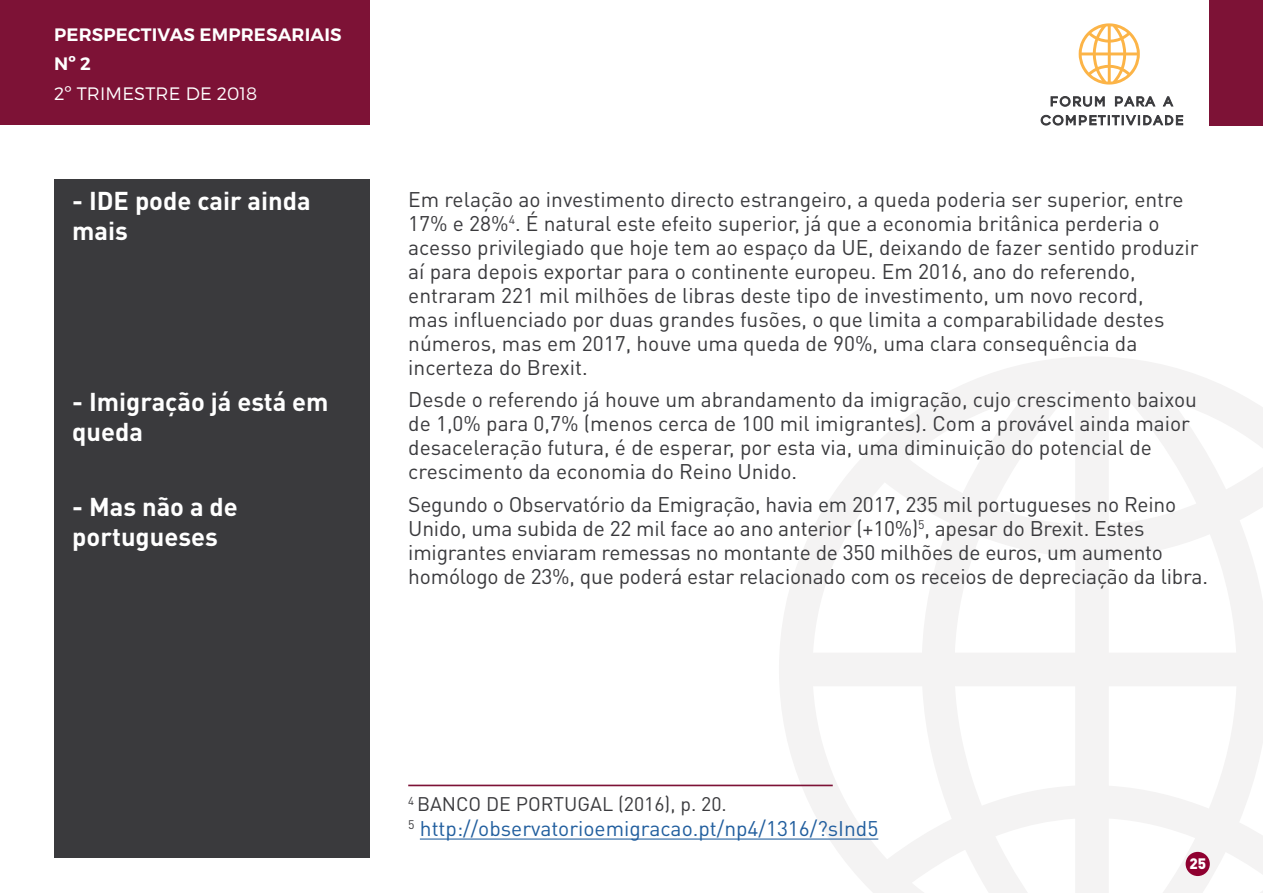
<style>
.page{position:relative;width:1263px;height:893px;background:#fff}
.page>*{position:absolute;margin:0;border:0;box-sizing:border-box;transform-origin:0 0}
.t1{font:700 25.5px/30px "DIN Pro";color:#fff}
.t2{font:21px/24px "DIN Pro";color:#3a3a3d}
.t3{font:21px "DIN Pro";color:#215e9e}
.t4{font:19.5px "DIN Pro";color:#3a3a3d}
.t5{font:600 18px/29.5px "Montserrat";letter-spacing:.01em;color:#fff}
.t6{font:300 18px "Montserrat";letter-spacing:.01em;color:#fff}
.t7{font:900 15px "DIN Pro";color:#fff}
</style>
<div class="page">
<div style="left:54px;top:179px;width:316px;height:678px;background:#3a3a3d"></div>
<svg style="left:779px;top:357px;width:484px;height:536px"></svg>
<div style="left:0;top:0;width:370px;height:125px;background:#7d1236"></div>
<div style="left:1210px;top:0;width:53px;height:125px;background:#7d1236"></div>
<svg style="left:1079px;top:23px;width:61px;height:62px"></svg>
<svg style="left:1050px;top:96px;width:55px;height:11px"></svg>
<svg style="left:1115px;top:96px;width:41px;height:11px"></svg>
<svg style="left:1162px;top:96px;width:12px;height:11px"></svg>
<svg style="left:1040px;top:114px;width:143px;height:12px"></svg>
<div style="left:1185px;top:852px;width:25px;height:24px;background:#8f0030;border-radius:50%"></div>
<hr style="left:420px;top:838px;width:458px;height:2px;background:#215e9e">
<hr style="left:408px;top:785px;width:425px;height:1px;background:#7d1236">
<p class="t5" style="left:54px;top:20px;width:289px">PERSPECTIVAS EMPRESARIAIS<br>Nº 2</p>
<p class="t6" style="left:54px;top:82px;width:205px">2º TRIMESTRE DE 2018</p>
<p class="t1" style="left:72px;top:185px;width:240px">- IDE pode cair ainda mais</p>
<p class="t1" style="left:72px;top:386px;width:258px">- Imigração já está em queda</p>
<p class="t1" style="left:72px;top:491px;width:167px">- Mas não a de portugueses</p>
<p class="t2" style="left:408px;top:186px;width:792px">Em relação ao investimento directo estrangeiro, a queda poderia ser superior, entre 17% e 28%<sup>4</sup>. É natural este efeito superior, já que a economia britânica perderia o acesso privilegiado que hoje tem ao espaço da UE, deixando de fazer sentido produzir aí para depois exportar para o continente europeu. Em 2016, ano do referendo, entraram 221 mil milhões de libras deste tipo de investimento, um novo record,<br>mas influenciado por duas grandes fusões, o que limita a comparabilidade destes números, mas em 2017, houve uma queda de 90%, uma clara consequência da incerteza do Brexit.</p>
<p class="t2" style="left:408px;top:387px;width:790px">Desde o referendo já houve um abrandamento da imigração, cujo crescimento baixou de 1,0% para 0,7% (menos cerca de 100 mil imigrantes). Com a provável ainda maior desaceleração futura, é de esperar, por esta via, uma diminuição do potencial de crescimento da economia do Reino Unido.</p>
<p class="t2" style="left:408px;top:492px;width:801px">Segundo o Observatório da Emigração, havia em 2017, 235 mil portugueses no Reino Unido, uma subida de 22 mil face ao ano anterior (+10%)<sup>5</sup>, apesar do Brexit. Estes imigrantes enviaram remessas no montante de 350 milhões de euros, um aumento homólogo de 23%, que poderá estar relacionado com os receios de depreciação da libra.</p>
<p class="t4" style="left:408px;top:791px;width:320px"><sup>4</sup> BANCO DE PORTUGAL (2016), p. 20.</p>
<p class="t3" style="left:408px;top:814px;width:472px"><sup>5</sup> http://observatorioemigracao.pt/np4/1316/?sInd5</p>
<p class="t7" style="left:1189px;top:853px;width:18px">25</p>
</div>
